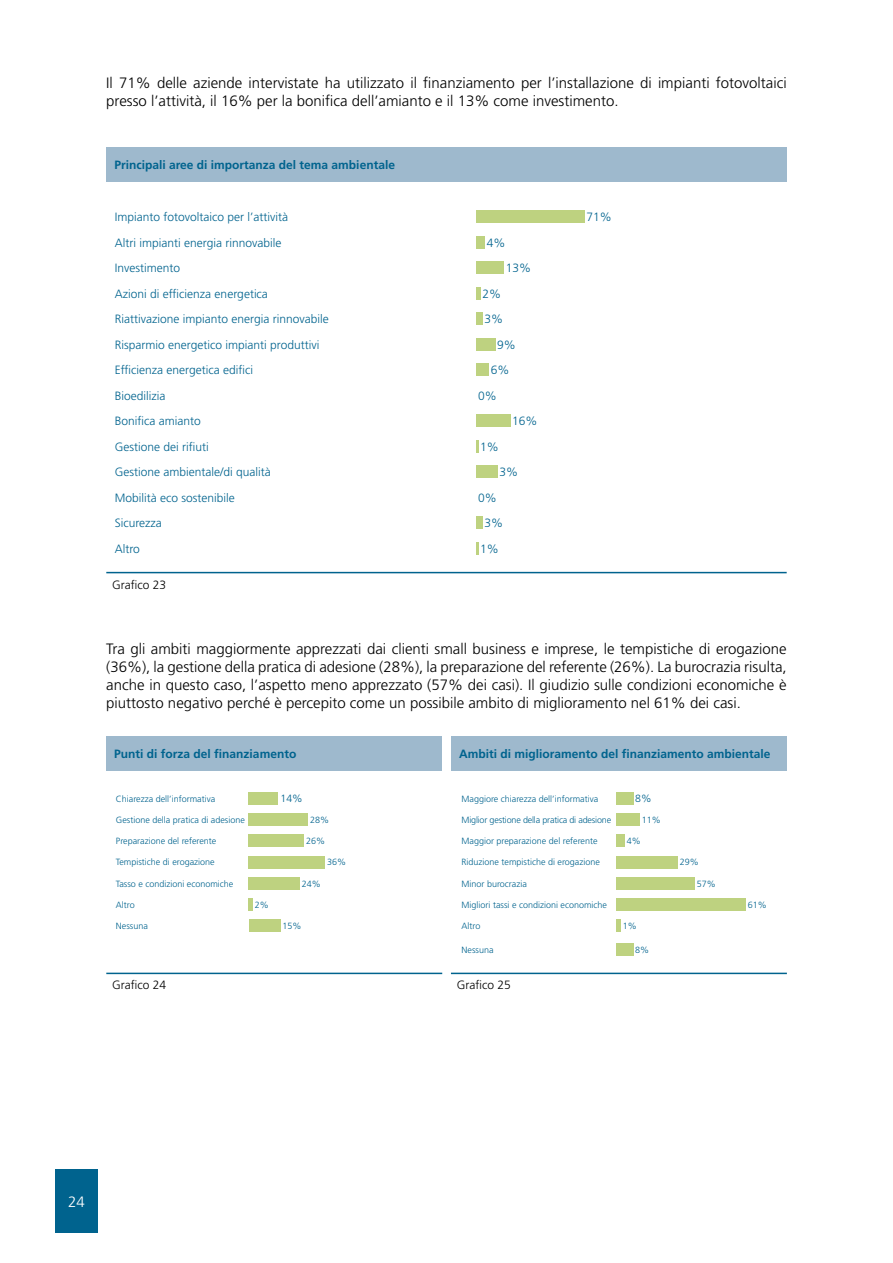
<style>
.page{position:relative;width:893px;height:1263px;background:#fff}
.page>*{position:absolute;margin:0;border:0;box-sizing:border-box;transform-origin:0 0}
.t1{font:300 15px/18px "Frutiger LT Std";color:#000}
.t2{font:300 15px "Frutiger LT Std";color:#fff}
.t3{font:300 12px "Frutiger LT Std";color:#00638e}
.t4{font:700 12px "Frutiger LT Std";color:#00638e}
.t5{font:300 12px "Frutiger LT Std";color:#000}
.t6{font:300 10.5px "Frutiger LT Std";color:#00638e}
.t7{font:300 9px "Frutiger LT Std";color:#00638e}
.t8{font:300 9px "Frutiger LT Std";letter-spacing:-.02em;color:#00638e}
</style>
<div class="page">
<div style="left:106px;top:147px;width:681px;height:34px;background:#9eb9cd"></div>
<div style="left:476px;top:210px;width:108px;height:13px;background:#bed280"></div>
<div style="left:476px;top:236px;width:9px;height:13px;background:#bed280"></div>
<div style="left:476px;top:261px;width:28px;height:13px;background:#bed280"></div>
<hr style="left:476px;top:287px;width:4px;height:13px;background:#bed280">
<div style="left:476px;top:312px;width:6px;height:13px;background:#bed280"></div>
<div style="left:476px;top:338px;width:19px;height:13px;background:#bed280"></div>
<div style="left:476px;top:363px;width:13px;height:13px;background:#bed280"></div>
<div style="left:476px;top:414px;width:34px;height:13px;background:#bed280"></div>
<svg style="left:476px;top:440px;width:2px;height:13px"></svg>
<div style="left:476px;top:465px;width:21px;height:13px;background:#bed280"></div>
<div style="left:476px;top:517px;width:6px;height:12px;background:#bed280"></div>
<svg style="left:476px;top:542px;width:2px;height:13px"></svg>
<hr style="left:106px;top:572px;width:681px;height:1px;background:#00638e">
<div style="left:106px;top:737px;width:336px;height:34px;background:#9eb9cd"></div>
<div style="left:451px;top:737px;width:336px;height:34px;background:#9eb9cd"></div>
<div style="left:249px;top:792px;width:29px;height:13px;background:#bed280"></div>
<div style="left:249px;top:813px;width:59px;height:13px;background:#bed280"></div>
<div style="left:249px;top:834px;width:55px;height:13px;background:#bed280"></div>
<div style="left:249px;top:856px;width:76px;height:12px;background:#bed280"></div>
<div style="left:249px;top:877px;width:51px;height:13px;background:#bed280"></div>
<hr style="left:249px;top:898px;width:4px;height:13px;background:#bed280">
<div style="left:249px;top:919px;width:31px;height:13px;background:#bed280"></div>
<div style="left:616px;top:792px;width:17px;height:13px;background:#bed280"></div>
<div style="left:616px;top:813px;width:23px;height:13px;background:#bed280"></div>
<div style="left:616px;top:834px;width:9px;height:13px;background:#bed280"></div>
<div style="left:616px;top:856px;width:62px;height:12px;background:#bed280"></div>
<div style="left:616px;top:877px;width:79px;height:13px;background:#bed280"></div>
<div style="left:616px;top:898px;width:130px;height:13px;background:#bed280"></div>
<div style="left:616px;top:919px;width:5px;height:13px;background:#bed280"></div>
<div style="left:616px;top:943px;width:17px;height:13px;background:#bed280"></div>
<hr style="left:106px;top:973px;width:336px;height:1px;background:#00638e">
<hr style="left:451px;top:973px;width:336px;height:1px;background:#00638e">
<div style="left:55px;top:1169px;width:43px;height:64px;background:#00638e"></div>
<p class="t1" style="left:106px;top:74px;width:682px">Il 71% delle aziende intervistate ha utilizzato il finanziamento per l’installazione di impianti fotovoltaici presso l’attività, il 16% per la bonifica dell’amianto e il 13% come investimento.</p>
<p class="t4" style="left:114px;top:157px;width:282px">Principali aree di importanza del tema ambientale</p>
<p class="t3" style="left:115px;top:210px;width:175px">Impianto fotovoltaico per l’attività</p>
<p class="t3" style="left:587px;top:210px;width:27px">71%</p>
<p class="t3" style="left:115px;top:236px;width:168px">Altri impianti energia rinnovabile</p>
<p class="t3" style="left:487px;top:236px;width:20px">4%</p>
<p class="t3" style="left:115px;top:261px;width:67px">Investimento</p>
<p class="t3" style="left:506px;top:261px;width:27px">13%</p>
<p class="t3" style="left:115px;top:287px;width:155px">Azioni di efficienza energetica</p>
<p class="t3" style="left:482px;top:287px;width:20px">2%</p>
<p class="t3" style="left:115px;top:312px;width:216px">Riattivazione impianto energia rinnovabile</p>
<p class="t3" style="left:485px;top:312px;width:20px">3%</p>
<p class="t3" style="left:115px;top:338px;width:206px">Risparmio energetico impianti produttivi</p>
<p class="t3" style="left:497px;top:338px;width:20px">9%</p>
<p class="t3" style="left:115px;top:363px;width:140px">Efficienza energetica edifici</p>
<p class="t3" style="left:491px;top:363px;width:20px">6%</p>
<p class="t3" style="left:115px;top:389px;width:52px">Bioedilizia</p>
<p class="t3" style="left:478px;top:389px;width:20px">0%</p>
<p class="t3" style="left:115px;top:414px;width:88px">Bonifica amianto</p>
<p class="t3" style="left:512px;top:414px;width:27px">16%</p>
<p class="t3" style="left:115px;top:440px;width:96px">Gestione dei rifiuti</p>
<p class="t3" style="left:480px;top:440px;width:20px">1%</p>
<p class="t3" style="left:115px;top:465px;width:158px">Gestione ambientale/di qualità</p>
<p class="t3" style="left:499px;top:465px;width:20px">3%</p>
<p class="t3" style="left:115px;top:491px;width:122px">Mobilità eco sostenibile</p>
<p class="t3" style="left:478px;top:491px;width:20px">0%</p>
<p class="t3" style="left:115px;top:516px;width:49px">Sicurezza</p>
<p class="t3" style="left:485px;top:516px;width:20px">3%</p>
<p class="t3" style="left:115px;top:542px;width:27px">Altro</p>
<p class="t3" style="left:480px;top:542px;width:20px">1%</p>
<p class="t5" style="left:112px;top:578px;width:56px">Grafico 23</p>
<p class="t1" style="left:106px;top:640px;width:682px;text-align:justify">Tra gli ambiti maggiormente apprezzati dai clienti small business e imprese, le tempistiche di erogazione (36%), la gestione della pratica di adesione (28%), la preparazione del referente (26%). La burocrazia risulta, anche in questo caso, l’aspetto meno apprezzato (57% dei casi). Il giudizio sulle condizioni economiche è piuttosto negativo perché è percepito come un possibile ambito di miglioramento nel 61% dei casi.</p>
<p class="t4" style="left:114px;top:747px;width:184px">Punti di forza del finanziamento</p>
<p class="t4" style="left:459px;top:747px;width:313px">Ambiti di miglioramento del finanziamento ambientale</p>
<p class="t7" style="left:116px;top:793px;width:101px">Chiarezza dell’informativa</p>
<p class="t6" style="left:280px;top:793px;width:24px">14%</p>
<p class="t7" style="left:116px;top:815px;width:131px">Gestione della pratica di adesione</p>
<p class="t7" style="left:310px;top:815px;width:21px">28%</p>
<p class="t7" style="left:116px;top:836px;width:102px">Preparazione del referente</p>
<p class="t7" style="left:306px;top:836px;width:21px">26%</p>
<p class="t7" style="left:116px;top:857px;width:100px">Tempistiche di erogazione</p>
<p class="t7" style="left:327px;top:857px;width:21px">36%</p>
<p class="t7" style="left:116px;top:878px;width:119px">Tasso e condizioni economiche</p>
<p class="t7" style="left:302px;top:878px;width:21px">24%</p>
<p class="t7" style="left:116px;top:900px;width:20px">Altro</p>
<p class="t7" style="left:255px;top:900px;width:16px">2%</p>
<p class="t7" style="left:116px;top:921px;width:34px">Nessuna</p>
<p class="t7" style="left:283px;top:921px;width:21px">15%</p>
<p class="t7" style="left:461px;top:793px;width:138px">Maggiore chiarezza dell’informativa</p>
<p class="t6" style="left:635px;top:793px;width:18px">8%</p>
<p class="t8" style="left:461px;top:815px;width:151px">Miglior gestione della pratica di adesione</p>
<p class="t7" style="left:642px;top:815px;width:21px">11%</p>
<p class="t7" style="left:461px;top:836px;width:138px">Maggior preparazione del referente</p>
<p class="t7" style="left:627px;top:836px;width:16px">4%</p>
<p class="t7" style="left:461px;top:857px;width:140px">Riduzione tempistiche di erogazione</p>
<p class="t7" style="left:680px;top:857px;width:21px">29%</p>
<p class="t7" style="left:461px;top:878px;width:67px">Minor burocrazia</p>
<p class="t7" style="left:697px;top:878px;width:21px">57%</p>
<p class="t7" style="left:461px;top:900px;width:147px">Migliori tassi e condizioni economiche</p>
<p class="t7" style="left:748px;top:900px;width:21px">61%</p>
<p class="t7" style="left:461px;top:921px;width:20px">Altro</p>
<p class="t7" style="left:623px;top:921px;width:16px">1%</p>
<p class="t7" style="left:461px;top:944px;width:34px">Nessuna</p>
<p class="t7" style="left:635px;top:944px;width:16px">8%</p>
<p class="t5" style="left:112px;top:978px;width:56px">Grafico 24</p>
<p class="t5" style="left:457px;top:978px;width:56px">Grafico 25</p>
<p class="t2" style="left:68px;top:1193px;width:18px">24</p>
</div>
